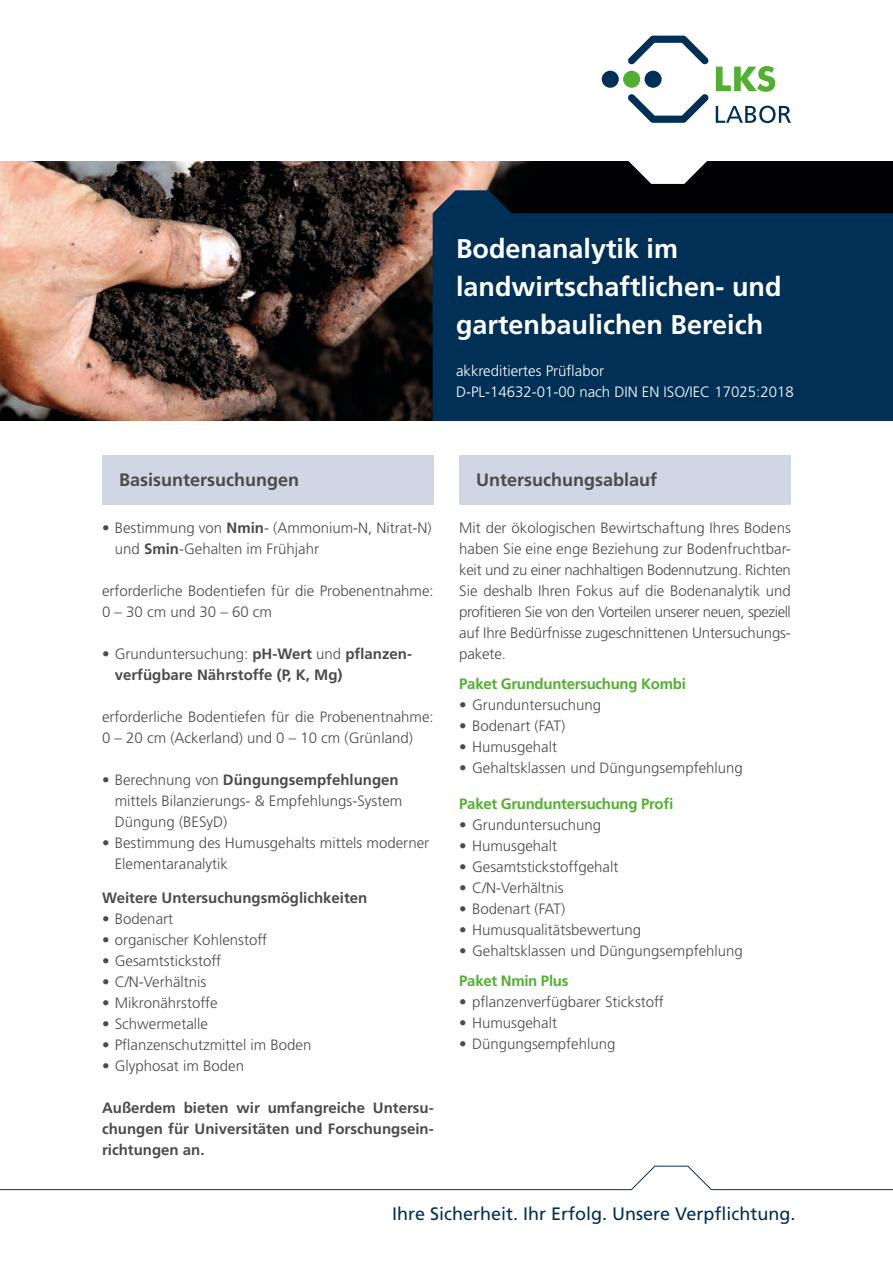
<style>
.page{position:relative;width:893px;height:1263px;background:#fff}
.page>*{position:absolute;margin:0;border:0;box-sizing:border-box;transform-origin:0 0}
.t1{font:700 27px/37.8px "Frutiger";color:#fff}
.t2{font:18px "Frutiger";color:#003056}
.t3{font:700 18px "Frutiger";color:#4b4b4a}
.t4{font:300 15px/21px "Frutiger";color:#4b4b4a}
.t5{font:700 15px/21px "Frutiger";color:#4b4b4a}
.t6{font:700 15px "Frutiger";letter-spacing:-.02em;color:#53af32}
.t7{font:300 15px/21px "Frutiger";color:#fff}
.s1{font-weight:700}
.s2{font-weight:300}
</style>
<div class="page">
<div style="left:0;top:162px;width:893px;height:259px;background:#020204"></div>
<img style="left:0;top:162px;width:529px;height:259px">
<div style="left:102px;top:455px;width:332px;height:49px;background:#d1d6e4"></div>
<svg style="left:628px;top:161px;width:80px;height:23px"></svg>
<svg style="left:0;top:1165px;width:893px;height:25px"></svg>
<svg style="left:433px;top:190px;width:460px;height:231px;background:#002c4f"></svg>
<div style="left:623px;top:71px;width:17px;height:17px;background:#53af32;border-radius:50%"></div>
<div style="left:644px;top:71px;width:18px;height:17px;background:#003056;border-radius:50%"></div>
<svg style="left:628px;top:36px;width:81px;height:29px"></svg>
<div style="left:602px;top:71px;width:17px;height:17px;background:#003056;border-radius:50%"></div>
<svg style="left:716px;top:66px;width:59px;height:26px"></svg>
<svg style="left:716px;top:106px;width:75px;height:17px"></svg>
<svg style="left:628px;top:94px;width:81px;height:29px"></svg>
<div style="left:459px;top:455px;width:332px;height:49px;background:#d1d6e4"></div>
<h1 class="t1" style="left:456px;top:229px;width:327px">Bodenanalytik im landwirtschaftlichen- und gartenbaulichen Bereich</h1>
<p class="t7" style="left:456px;top:360px;width:339px">akkreditiertes Prüflabor<br>D-PL-14632-01-00 nach DIN EN ISO/IEC 17025:2018</p>
<p class="t3" style="left:119px;top:469px;width:181px">Basisuntersuchungen</p>
<p class="t4" style="left:115px;top:517px;width:318px;text-indent:-13px">• Bestimmung von <span class="s1">Nmin</span>- (Ammonium-N, Nitrat-N) und <span class="s1">Smin</span>-Gehalten im Frühjahr</p>
<p class="t4" style="left:102px;top:580px;width:333px">erforderliche Bodentiefen für die Probenentnahme:<br>0 – 30 cm und 30 – 60 cm</p>
<p class="t5" style="left:115px;top:643px;width:299px;text-indent:-13px"><span class="s2">• Grunduntersuchung:</span> pH-Wert <span class="s2">und</span> pflanzen&shy;verfügbare Nährstoffe (P, K, Mg)</p>
<p class="t4" style="left:102px;top:706px;width:333px">erforderliche Bodentiefen für die Probenentnahme:<br>0 – 20 cm (Ackerland) und 0 – 10 cm (Grünland)</p>
<p class="t4" style="left:115px;top:769px;width:289px;text-indent:-13px">• Berechnung von <span class="s1">Düngungsempfehlungen </span>mittels Bilanzierungs- &amp; Empfehlungs-System<br>Düngung (BESyD)</p>
<p class="t4" style="left:115px;top:832px;width:316px;text-indent:-13px">• Bestimmung des Humusgehalts mittels moderner<br>Elementaranalytik</p>
<p class="t5" style="left:102px;top:887px;width:267px">Weitere Untersuchungsmöglichkeiten</p>
<p class="t4" style="left:102px;top:908px;width:73px">• Bodenart</p>
<p class="t4" style="left:102px;top:929px;width:166px">• organischer Kohlenstoff</p>
<p class="t4" style="left:102px;top:950px;width:121px">• Gesamtstickstoff</p>
<p class="t4" style="left:102px;top:971px;width:106px">• C/N-Verhältnis</p>
<p class="t4" style="left:102px;top:992px;width:117px">• Mikronährstoffe</p>
<p class="t4" style="left:102px;top:1013px;width:108px">• Schwermetalle</p>
<p class="t4" style="left:102px;top:1034px;width:211px">• Pflanzenschutzmittel im Boden</p>
<p class="t4" style="left:102px;top:1055px;width:143px">• Glyphosat im Boden</p>
<p class="t5" style="left:102px;top:1097px;width:333px;text-align:justify">Außerdem bieten wir umfangreiche Untersu&shy;chungen für Universitäten und Forschungsein&shy;richtungen an.</p>
<p class="t3" style="left:476px;top:469px;width:182px">Untersuchungsablauf</p>
<p class="t4" style="left:459px;top:517px;width:333px;text-align:justify">Mit der ökologischen Bewirtschaftung Ihres Bodens haben Sie eine enge Beziehung zur Bodenfruchtbar&shy;keit und zu einer nachhaltigen Bodennutzung. Richten Sie deshalb Ihren Fokus auf die Bodenanalytik und profitieren Sie von den Vorteilen unserer neuen, speziell auf Ihre Bedürfnisse zugeschnittenen Untersuchungs&shy;pakete.</p>
<p class="t6" style="left:459px;top:675px;width:228px">Paket Grunduntersuchung Kombi</p>
<p class="t4" style="left:459px;top:694px;width:143px">• Grunduntersuchung</p>
<p class="t4" style="left:459px;top:715px;width:107px">• Bodenart (FAT)</p>
<p class="t4" style="left:459px;top:736px;width:99px">• Humusgehalt</p>
<p class="t4" style="left:459px;top:757px;width:285px">• Gehaltsklassen und Düngungsempfehlung</p>
<p class="t6" style="left:459px;top:795px;width:216px">Paket Grunduntersuchung Profi</p>
<p class="t4" style="left:459px;top:814px;width:143px">• Grunduntersuchung</p>
<p class="t4" style="left:459px;top:835px;width:99px">• Humusgehalt</p>
<p class="t4" style="left:459px;top:856px;width:161px">• Gesamtstickstoffgehalt</p>
<p class="t4" style="left:459px;top:877px;width:106px">• C/N-Verhältnis</p>
<p class="t4" style="left:459px;top:898px;width:107px">• Bodenart (FAT)</p>
<p class="t4" style="left:459px;top:919px;width:183px">• Humusqualitätsbewertung</p>
<p class="t4" style="left:459px;top:940px;width:285px">• Gehaltsklassen und Düngungsempfehlung</p>
<p class="t6" style="left:459px;top:972px;width:111px">Paket Nmin Plus</p>
<p class="t4" style="left:459px;top:991px;width:206px">• pflanzenverfügbarer Stickstoff</p>
<p class="t4" style="left:459px;top:1012px;width:99px">• Humusgehalt</p>
<p class="t4" style="left:459px;top:1033px;width:158px">• Düngungsempfehlung</p>
<p class="t2" style="left:392px;top:1203px;width:405px">Ihre Sicherheit. Ihr Erfolg. Unsere Verpflichtung.</p>
</div>
